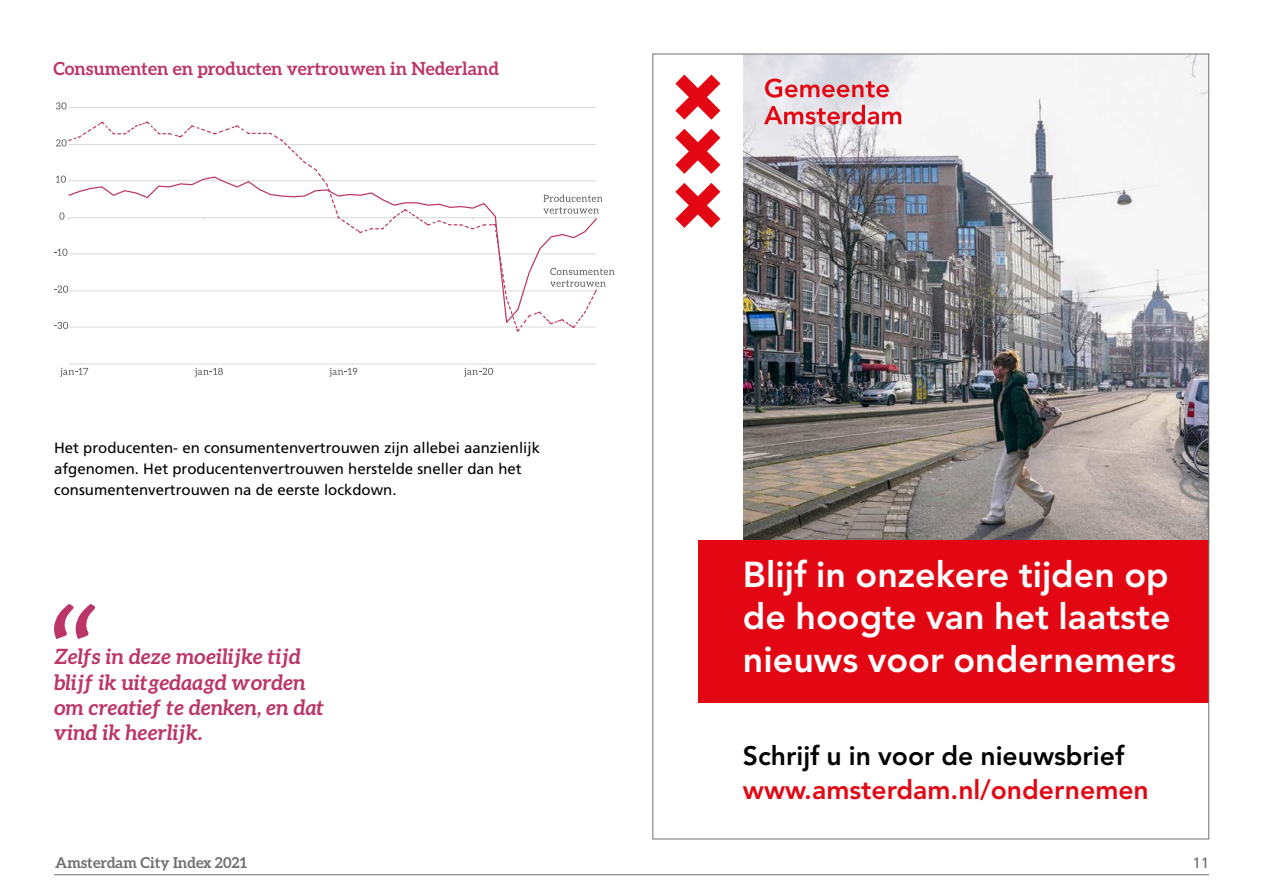
<style>
.page{position:relative;width:1263px;height:893px;background:#fff}
.page>*{position:absolute;margin:0;border:0;box-sizing:border-box;transform-origin:0 0}
.t1{font:800 35.85px/42.5px "Avenir LT Std";color:#fff}
.t2{font:800 26.55px "Avenir LT Std";color:#000}
.t3{font:800 26.55px "Avenir LT Std";color:#e30613}
.t4{font:italic 700 21px/25.2px "Aleo";color:#bc3569}
.t5{font:700 18px "Aleo";color:#bc3569}
.t6{font:15px/21px "Frutiger LT Std";color:#000}
.t7{font:700 15px "Aleo";color:#706f6f}
.t8{font:15px "Frutiger LT Std";color:#706f6f}
</style>
<div class="page">
<hr style="left:54px;top:874px;width:1155px;height:1px;background:#706f6f">
<hr style="left:69px;top:107px;width:527px;height:1px;background:#d8dad9">
<hr style="left:69px;top:364px;width:527px;height:1px;background:#d8dad9">
<svg style="left:56px;top:102px;width:11px;height:8px"></svg>
<svg style="left:60px;top:368px;width:28px;height:9px"></svg>
<svg style="left:195px;top:368px;width:28px;height:9px"></svg>
<svg style="left:329px;top:368px;width:28px;height:9px"></svg>
<svg style="left:464px;top:368px;width:29px;height:9px"></svg>
<svg style="left:54px;top:121px;width:560px;height:211px"></svg>
<svg style="left:54px;top:604px;width:41px;height:35px"></svg>
<img style="left:743px;top:56px;width:464px;height:484px">
<svg style="left:765px;top:79px;width:124px;height:19px"></svg>
<svg style="left:764px;top:105px;width:137px;height:20px"></svg>
<svg style="left:675px;top:183px;width:45px;height:45px"></svg>
<svg style="left:675px;top:75px;width:45px;height:45px"></svg>
<svg style="left:675px;top:129px;width:45px;height:45px"></svg>
<div style="left:698px;top:540px;width:511px;height:163px;background:#e30613"></div>
<p class="t5" style="left:54px;top:58px;width:447px">Consumenten en producten vertrouwen in Nederland</p>
<p class="t6" style="left:54px;top:437px;width:487px">Het producenten- en consumentenvertrouwen zijn allebei aanzienlijk afgenomen. Het producentenvertrouwen herstelde sneller dan het consumentenvertrouwen na de eerste lockdown.</p>
<h3 class="t4" style="left:54px;top:644px;width:272px">Zelfs in deze moeilijke tijd blijf ik uitgedaagd worden om creatief te denken, en dat vind ik heerlijk.</h3>
<h1 class="t1" style="left:743px;top:553px;width:434px">Blijf in onzekere tijden op de hoogte van het laatste nieuws voor ondernemers</h1>
<h2 class="t2" style="left:743px;top:740px;width:383px">Schrijf u in voor de nieuwsbrief</h2>
<h2 class="t3" style="left:743px;top:774px;width:407px">www.amsterdam.nl/ondernemen</h2>
<p class="t7" style="left:55px;top:854px;width:193px">Amsterdam City Index 2021</p>
<p class="t8" style="left:1192px;top:854px;width:18px">11</p>
</div>
